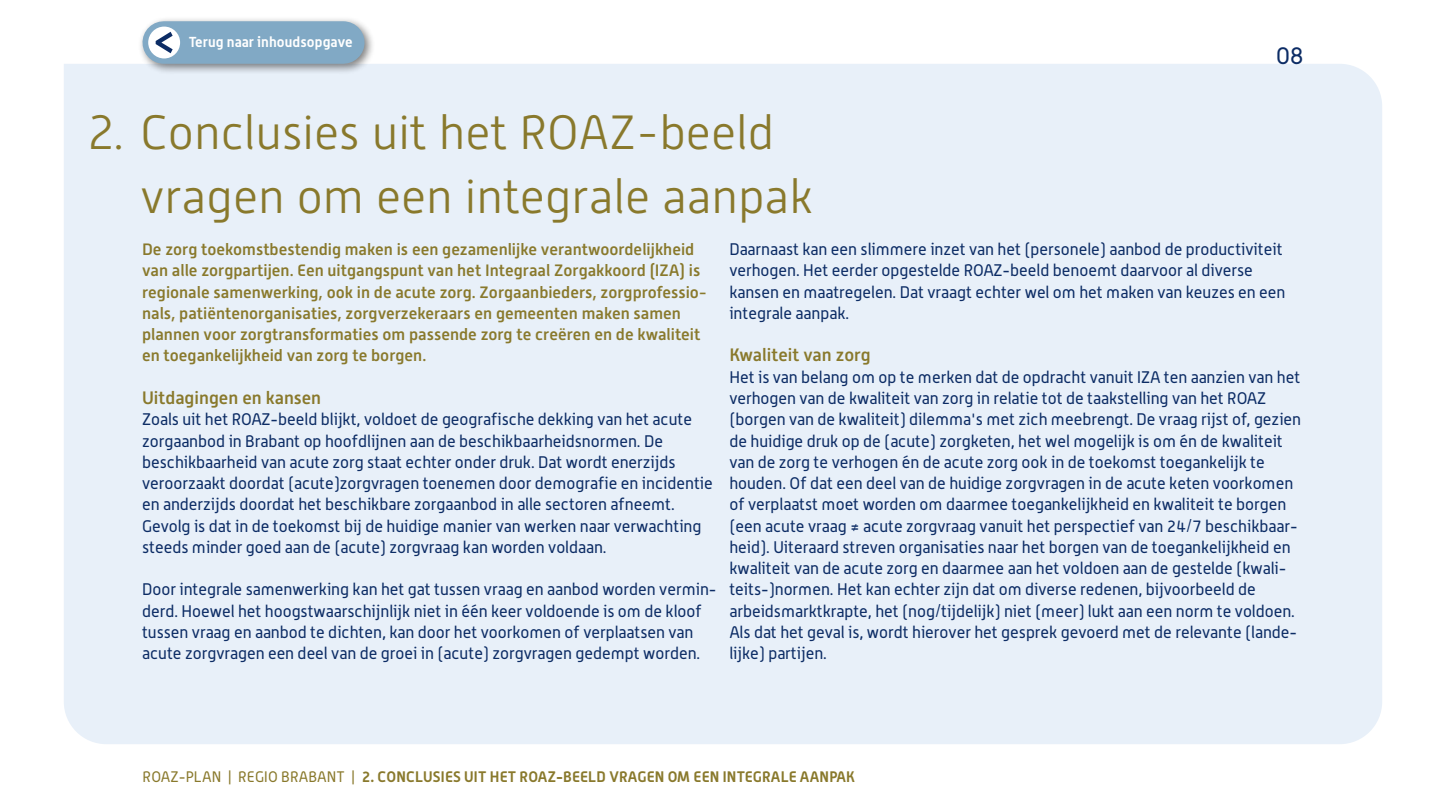
<style>
.page{position:relative;width:1446px;height:808px;background:#fff}
.page>*{position:absolute;margin:0;border:0;box-sizing:border-box;transform-origin:0 0}
.Kop_light_32pt{font:300 48px "Alwyn New";color:#89792c}
.Kop_light_32pt-2{font:24px "Alwyn";color:#0c2c65}
.Tussenkopje_digitale_brochure{font:500 18px "Alwyn New";color:#89792c}
.Bodytekst_11pt{font:16.5px/21.3px "Alwyn";color:#0c2c65}
.Intro_medium_11_pt{font:500 16.5px/21.3px "Alwyn New";color:#89792c}
.intro{font:700 15px "Alwyn";letter-spacing:.015em;color:#89792c}
.inhoudsopgave{font:700 14.25px "Alwyn";letter-spacing:.01em;color:#fff}
.s1{font-weight:400}
</style>
<div class="page">
<div style="left:64px;top:64px;width:1318px;height:680px;background:#e8f0f9"></div>
<div style="left:138px;top:16px;width:237px;height:59px;background:#000;opacity:.5"></div>
<div style="left:164px;top:21px;width:179px;height:43px;background:#81a9c5"></div>
<div style="left:148px;top:27px;width:32px;height:31px;background:#fff;border-radius:50%"></div>
<svg style="left:156px;top:32px;width:17px;height:21px"></svg>
<p class="inhoudsopgave" style="left:189px;top:33px;width:166px">Terug naar inhoudsopgave</p>
<p class="Kop_light_32pt" style="left:89px;top:106px;width:687px">2. Conclusies uit het ROAZ-beeld</p>
<p class="Kop_light_32pt" style="left:141px;top:170px;width:674px">vragen om een integrale aanpak</p>
<p class="Kop_light_32pt-2" style="left:1276px;top:41px;width:29px">08</p>
<p class="Intro_medium_11_pt" style="left:142px;top:239px;width:566px">De zorg toekomstbestendig maken is een gezamenlijke verantwoordelijkheid van alle zorgpartijen. Een uitgangspunt van het Integraal Zorgakkoord (IZA) is regionale samenwerking, ook in de acute zorg. Zorgaanbieders, zorgprofessio&shy;nals, patiëntenorganisaties, zorgverzekeraars en gemeenten maken samen plannen voor zorgtransformaties om passende zorg te creëren en de kwaliteit en toegankelijkheid van zorg te borgen.</p>
<p class="Tussenkopje_digitale_brochure" style="left:142px;top:388px;width:181px">Uitdagingen en kansen</p>
<p class="Bodytekst_11pt" style="left:142px;top:408px;width:572px">Zoals uit het ROAZ-beeld blijkt, voldoet de geografische dekking van het acute zorgaanbod in Brabant op hoofdlijnen aan de beschikbaarheidsnormen. De beschikbaarheid van acute zorg staat echter onder druk. Dat wordt enerzijds veroorzaakt doordat (acute)zorgvragen toenemen door demografie en incidentie en anderzijds doordat het beschikbare zorgaanbod in alle sectoren afneemt.<br>Gevolg is dat in de toekomst bij de huidige manier van werken naar verwachting steeds minder goed aan de (acute) zorgvraag kan worden voldaan.</p>
<p class="Bodytekst_11pt" style="left:142px;top:578px;width:576px">Door integrale samenwerking kan het gat tussen vraag en aanbod worden vermin&shy;derd. Hoewel het hoogstwaarschijnlijk niet in één keer voldoende is om de kloof tussen vraag en aanbod te dichten, kan door het voorkomen of verplaatsen van acute zorgvragen een deel van de groei in (acute) zorgvragen gedempt worden.</p>
<p class="Bodytekst_11pt" style="left:729px;top:238px;width:557px">Daarnaast kan een slimmere inzet van het (personele) aanbod de productiviteit verhogen. Het eerder opgestelde ROAZ-beeld benoemt daarvoor al diverse kansen en maatregelen. Dat vraagt echter wel om het maken van keuzes en een integrale aanpak.</p>
<p class="Tussenkopje_digitale_brochure" style="left:729px;top:345px;width:143px">Kwaliteit van zorg</p>
<p class="Bodytekst_11pt" style="left:729px;top:366px;width:573px">Het is van belang om op te merken dat de opdracht vanuit IZA ten aanzien van het verhogen van de kwaliteit van zorg in relatie tot de taakstelling van het ROAZ (borgen van de kwaliteit) dilemma's met zich meebrengt. De vraag rijst of, gezien de huidige druk op de (acute) zorgketen, het wel mogelijk is om én de kwaliteit van de zorg te verhogen én de acute zorg ook in de toekomst toegankelijk te houden. Of dat een deel van de huidige zorgvragen in de acute keten voorkomen of verplaatst moet worden om daarmee toegankelijkheid en kwaliteit te borgen (een acute vraag ≠ acute zorgvraag vanuit het perspectief van 24/7 beschikbaar&shy;heid). Uiteraard streven organisaties naar het borgen van de toegankelijkheid en kwaliteit van de acute zorg en daarmee aan het voldoen aan de gestelde (kwali&shy;teits-)normen. Het kan echter zijn dat om diverse redenen, bijvoorbeeld de arbeidsmarktkrapte, het (nog/tijdelijk) niet (meer) lukt aan een norm te voldoen.<br>Als dat het geval is, wordt hierover het gesprek gevoerd met de relevante (lande&shy;lijke) partijen.</p>
<p class="intro" style="left:143px;top:767px;width:714px"><span class="s1">ROAZ-PLAN | REGIO BRABANT |</span> 2. CONCLUSIES UIT HET ROAZ-BEELD VRAGEN OM EEN INTEGRALE AANPAK</p>
</div>
